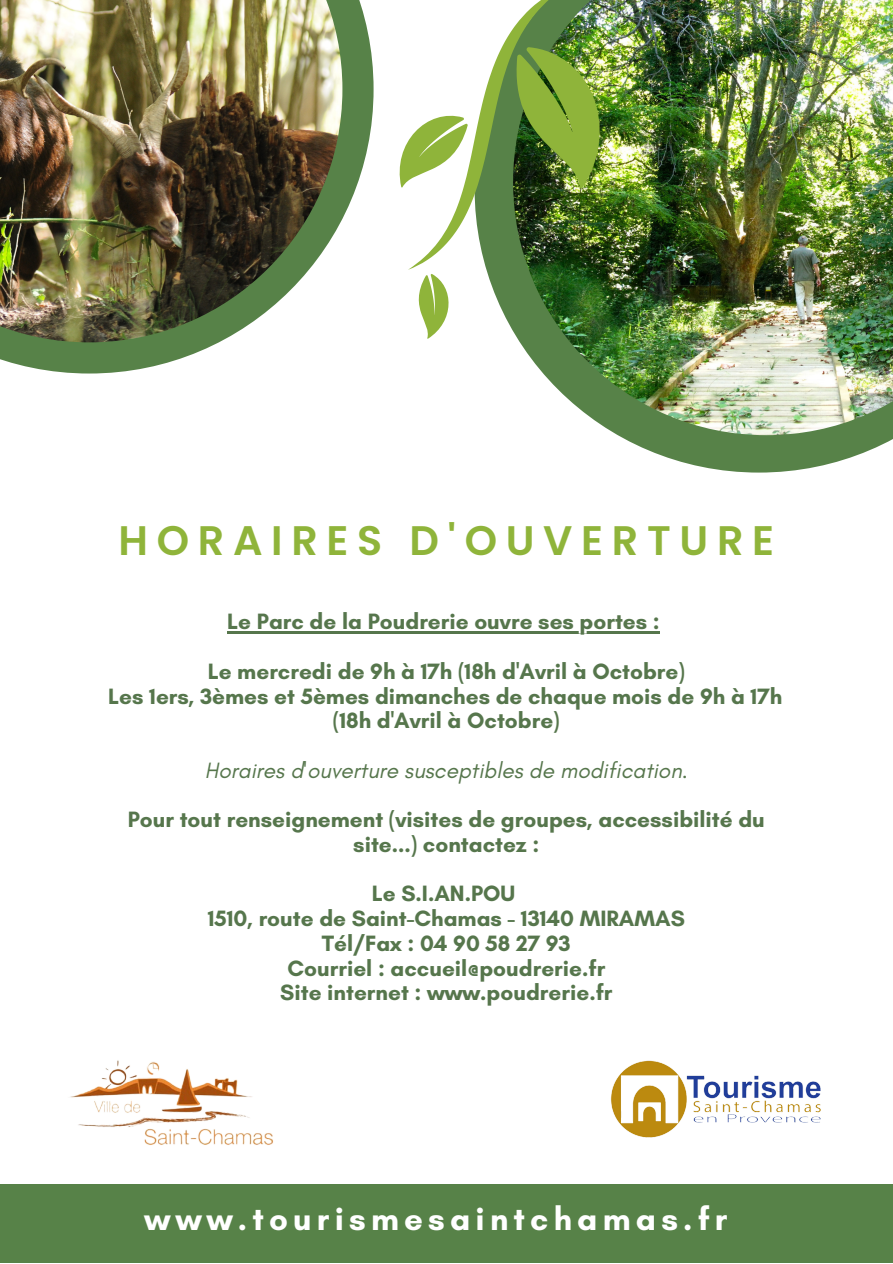
<style>
.page{position:relative;width:893px;height:1264px;background:#fff}
.page>*{position:absolute;margin:0;border:0;box-sizing:border-box;transform-origin:0 0}
.t1{font:600 41.25px "Poppins";letter-spacing:.21em;color:#8fb43a}
.t2{font:700 33px "Glacial Indifference";letter-spacing:.16em;color:#fff}
.t3{font:700 22.5px/24.8px "Glacial Indifference";color:#56764c;text-align:center}
.t4{font:italic 22.5px "Glacial Indifference";color:#56764c}
.t5{font:600 17.4px "Poppins";letter-spacing:.16em;color:#fff}
</style>
<div class="page">
<img style="left:611px;top:1060px;width:210px;height:78px">
<img style="left:70px;top:1060px;width:204px;height:85px">
<svg style="left:617px;top:435px;width:275px;height:37px;fill:#578248"></svg>
<img style="left:518px;top:0;width:374px;height:435px">
<img style="left:399px;top:0;width:223px;height:339px">
<div style="left:0;top:1184px;width:892px;height:78px;background:#578248"></div>
<svg style="left:0;top:0;width:373px;height:373px"></svg>
<img style="left:0;top:0;width:342px;height:342px">
<hr style="left:227px;top:631px;width:432px;height:2px;background:#56764c">
<p class="t1" style="left:118px;top:511px;width:657px">HORAIRES D'OUVERTURE</p>
<p class="t3" style="left:227px;top:609px;width:434px">Le Parc de la Poudrerie ouvre ses portes :</p>
<p class="t3" style="left:208px;top:658px;width:478px">Le mercredi de 9h à 17h (18h d'Avril à Octobre)</p>
<p class="t3" style="left:108px;top:683px;width:675px">Les 1ers, 3èmes et 5èmes dimanches de chaque mois de 9h à 17h</p>
<p class="t3" style="left:333px;top:708px;width:228px">(18h d'Avril à Octobre)</p>
<p class="t4" style="left:205px;top:756px;width:484px">Horaires d'ouverture susceptibles de modification.</p>
<p class="t3" style="left:128px;top:807px;width:638px">Pour tout renseignement (visites de groupes, accessibilité du site...) contactez :</p>
<p class="t3" style="left:372px;top:881px;width:145px">Le S.I.AN.POU</p>
<p class="t3" style="left:208px;top:905px;width:478px">1510, route de Saint-Chamas - 13140 MIRAMAS</p>
<p class="t3" style="left:322px;top:930px;width:250px">Tél/Fax : 04 90 58 27 93</p>
<p class="t3" style="left:287px;top:955px;width:319px">Courriel : accueil@poudrerie.fr</p>
<p class="t3" style="left:280px;top:980px;width:334px">Site internet : www.poudrerie.fr</p>
<p class="t5" style="left:430px;top:1198px;width:167px">04.90.50.90.54</p>
<p class="t2" style="left:144px;top:1198px;width:584px">www.tourismesaintchamas.fr</p>
</div>
